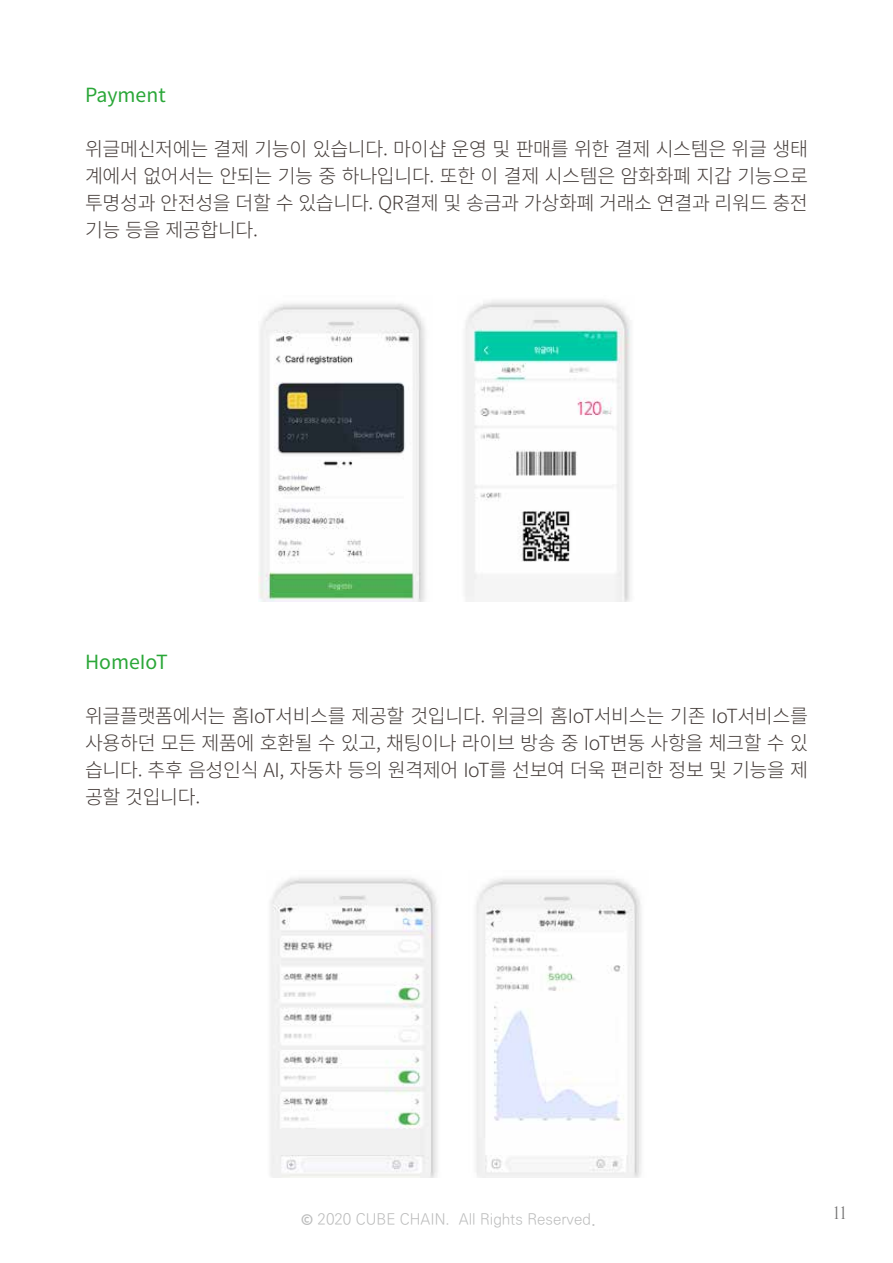
<style>
.page{position:relative;width:893px;height:1263px;background:#fff}
.page>*{position:absolute;margin:0;border:0;box-sizing:border-box;transform-origin:0 0}
.t1{font:300 19.5px/27px "Noto Sans CJ Kkr";letter-spacing:-.02em;color:#443c39;text-align:justify}
.t2{font:19.5px "Noto Sans CJ Kkr";color:#2aa738}
.t3{font:18px "Cinzel";color:#727171}
.t4{font:300 15px "Ko Pub Dotum";color:#9fa0a0}
.s1{font-family:"DIN";font-weight:700}
.s2{font-size:19.5px}
</style>
<div class="page">
<img style="left:259px;top:303px;width:166px;height:299px">
<img style="left:465px;top:300px;width:166px;height:302px">
<img style="left:270px;top:877px;width:168px;height:301px">
<img style="left:476px;top:878px;width:165px;height:300px">
<p class="t2" style="left:85px;top:84px;width:82px">Payment</p>
<p class="t1" style="left:85px;top:136px;width:724px">위글메신저에는 결제 기능이 있습니다. 마이샵 운영 및 판매를 위한 결제 시스템은 위글 생태 계에서 없어서는 안되는 기능 중 하나입니다. 또한 이 결제 시스템은 암화화폐 지갑 기능으로 투명성과 안전성을 더할 수 있습니다. QR결제 및 송금과 가상화폐 거래소 연결과 리워드 충전 기능 등을 제공합니다.</p>
<p class="t2" style="left:85px;top:651px;width:84px">HomeIoT</p>
<p class="t1" style="left:85px;top:703px;width:724px">위글플랫폼에서는 홈IoT서비스를 제공할 것입니다. 위글의 홈IoT서비스는 기존 IoT서비스를 사용하던 모든 제품에 호환될 수 있고, 채팅이나 라이브 방송 중 IoT변동 사항을 체크할 수 있 습니다. 추후 음성인식 AI, 자동차 등의 원격제어 IoT를 선보여 더욱 편리한 정보 및 기능을 제 공할 것입니다.</p>
<p class="t4" style="left:301px;top:1212px;width:298px"><span class="s1">©</span> 2020 CUBE CHAIN. All Rights Reserved<span class="s2">.</span></p>
<p class="t3" style="left:833px;top:1202px;width:15px">11</p>
</div>
